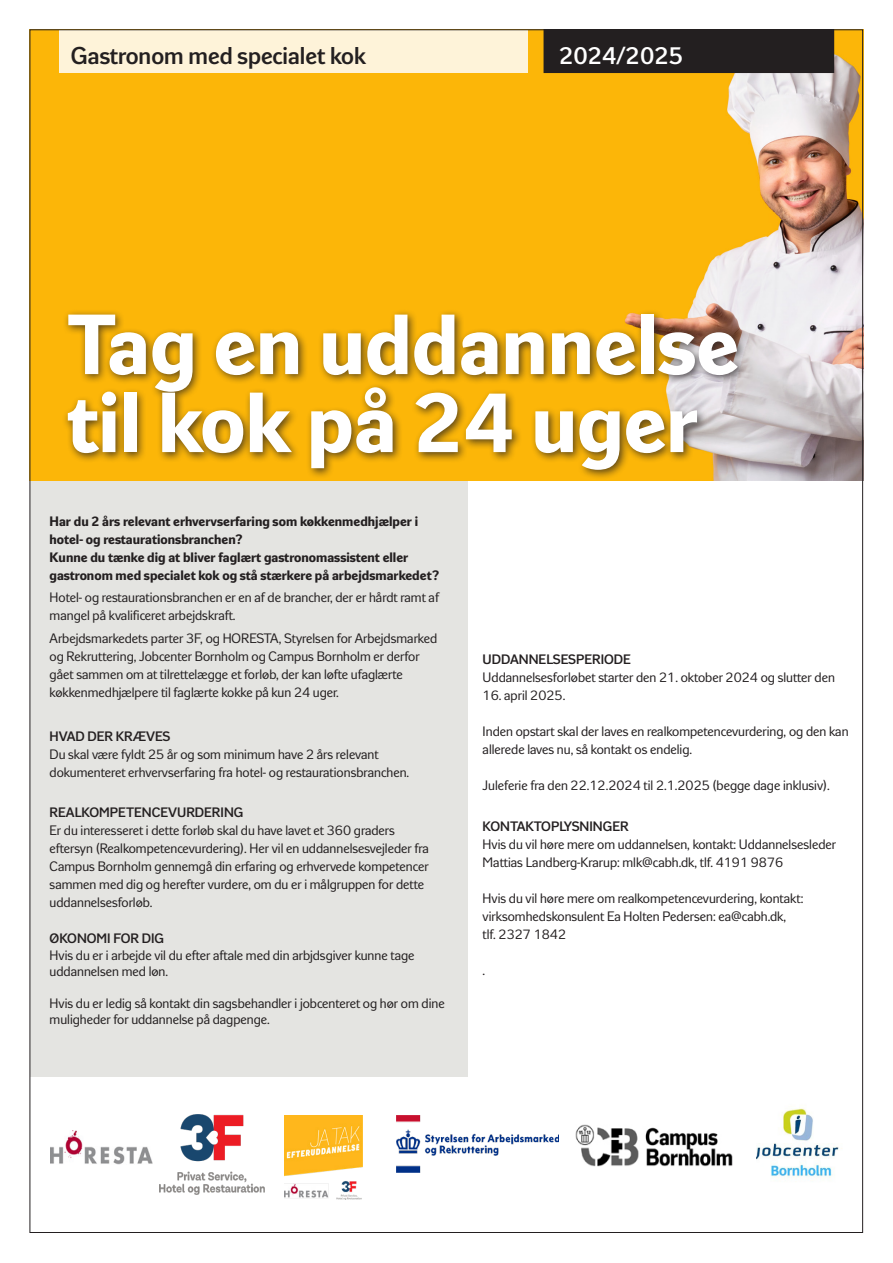
<style>
.page{position:relative;width:893px;height:1263px;background:#fff}
.page>*{position:absolute;margin:0;border:0;box-sizing:border-box;transform-origin:0 0}
.Overskrift_Top{font:700 84px "Lettre Gothic";color:#fff}
.Overskrift_Top-2{font:600 24px "Lettre Gothic";color:#231f20}
.Overskrift_Top-3{font:600 24px "Lettre Gothic";color:#fff}
.Brød_1__linje{font:13.5px/18px "Lettre Gothic";color:#231f20}
.Brød_1__linje-2{font:700 13.5px/18px "Lettre Gothic";color:#231f20}
.Brød_1__linje-3{font:600 13.5px "Lettre Gothic";color:#231f20}
</style>
<div class="page">
<div style="left:30px;top:480px;width:438px;height:596px;background:#e4e4e1"></div>
<img style="left:32px;top:31px;width:829px;height:449px">
<div style="left:60px;top:30px;width:468px;height:42px;background:#fef3d9"></div>
<div style="left:544px;top:30px;width:289px;height:42px;background:#231f20"></div>
<div style="left:544px;top:29px;width:290px;height:44px;border:2px solid #231f20"></div>
<div style="left:559px;top:47px;width:250px;height:25px;background:#231f20"></div>
<div style="left:62px;top:309px;width:686px;height:172px;background:#231f20;opacity:.75"></div>
<img style="left:396px;top:1115px;width:163px;height:57px">
<img style="left:576px;top:1124px;width:156px;height:42px">
<img style="left:757px;top:1108px;width:85px;height:70px">
<img style="left:285px;top:1115px;width:77px;height:84px">
<img style="left:51px;top:1131px;width:102px;height:33px">
<img style="left:160px;top:1114px;width:105px;height:80px">
<p class="Overskrift_Top-2" style="left:71px;top:42px;width:297px">Gastronom med specialet kok</p>
<p class="Overskrift_Top-3" style="left:559px;top:42px;width:126px">2024/2025</p>
<p class="Overskrift_Top" style="left:67px;top:296px;width:673px">Tag en uddannelse</p>
<p class="Overskrift_Top" style="left:67px;top:374px;width:633px">til kok på 24 uger</p>
<p class="Brød_1__linje-2" style="left:50px;top:512px;width:391px">Har du 2 års relevant erhvervserfaring som køkkenmedhjælper i hotel- og restaurationsbranchen?<br>Kunne du tænke dig at bliver faglært gastronomassistent eller gastronom med specialet kok og stå stærkere på arbejdsmarkedet?</p>
<p class="Brød_1__linje" style="left:50px;top:589px;width:391px">Hotel- og restaurationsbranchen er en af de brancher, der er hårdt ramt af mangel på kvalificeret arbejdskraft.</p>
<p class="Brød_1__linje" style="left:50px;top:629px;width:389px">Arbejdsmarkedets parter 3F, og HORESTA, Styrelsen for Arbejdsmarked og Rekruttering, Jobcenter Bornholm og Campus Bornholm er derfor gået sammen om at tilrettelægge et forløb, der kan løfte ufaglærte køkkenmedhjælpere til faglærte kokke på kun 24 uger.</p>
<p class="Brød_1__linje-3" style="left:50px;top:729px;width:122px">HVAD DER KRÆVES</p>
<p class="Brød_1__linje" style="left:50px;top:746px;width:361px">Du skal være fyldt 25 år og som minimum have 2 års relevant dokumenteret erhvervserfaring fra hotel- og restaurationsbranchen.</p>
<p class="Brød_1__linje-3" style="left:50px;top:805px;width:195px">REALKOMPETENCEVURDERING</p>
<p class="Brød_1__linje" style="left:50px;top:822px;width:381px">Er du interesseret i dette forløb skal du have lavet et 360 graders eftersyn (Realkompetencevurdering). Her vil en uddannelsesvejleder fra Campus Bornholm gennemgå din erfaring og erhvervede kompetencer sammen med dig og herefter vurdere, om du er i målgruppen for dette uddannelsesforløb.</p>
<p class="Brød_1__linje-3" style="left:50px;top:931px;width:116px">ØKONOMI FOR DIG</p>
<p class="Brød_1__linje" style="left:50px;top:947px;width:366px;line-height:16.2px">Hvis du er i arbejde vil du efter aftale med din arbjdsgiver kunne tage uddannelsen med løn.</p>
<p class="Brød_1__linje" style="left:50px;top:995px;width:397px;line-height:16.2px">Hvis du er ledig så kontakt din sagsbehandler i jobcenteret og hør om dine muligheder for uddannelse på dagpenge.</p>
<p class="Brød_1__linje-3" style="left:483px;top:652px;width:150px">UDDANNELSESPERIODE</p>
<p class="Brød_1__linje" style="left:483px;top:669px;width:354px">Uddannelsesforløbet starter den 21. oktober 2024 og slutter den</p>
<p class="Brød_1__linje" style="left:483px;top:687px;width:84px">16. april 2025.</p>
<p class="Brød_1__linje" style="left:483px;top:723px;width:367px">Inden opstart skal der laves en realkompetencevurdering, og den kan allerede laves nu, så kontakt os endelig.</p>
<p class="Brød_1__linje" style="left:483px;top:777px;width:349px">Juleferie fra den 22.12.2024 til 2.1.2025 (begge dage inklusiv).</p>
<p class="Brød_1__linje-3" style="left:483px;top:818px;width:148px">KONTAKTOPLYSNINGER</p>
<p class="Brød_1__linje" style="left:483px;top:835px;width:355px">Hvis du vil høre mere om uddannelsen, kontakt: Uddannelsesleder<br>Mattias Landberg-Krarup: mlk@cabh.dk, tlf. 4191 9876</p>
<p class="Brød_1__linje" style="left:483px;top:889px;width:322px">Hvis du vil høre mere om realkompetencevurdering, kontakt: virksomhedskonsulent Ea Holten Pedersen: ea@cabh.dk,</p>
<p class="Brød_1__linje" style="left:483px;top:925px;width:85px">tlf. 2327 1842</p>
<p class="Brød_1__linje" style="left:483px;top:961px;width:4px">.</p>
</div>
